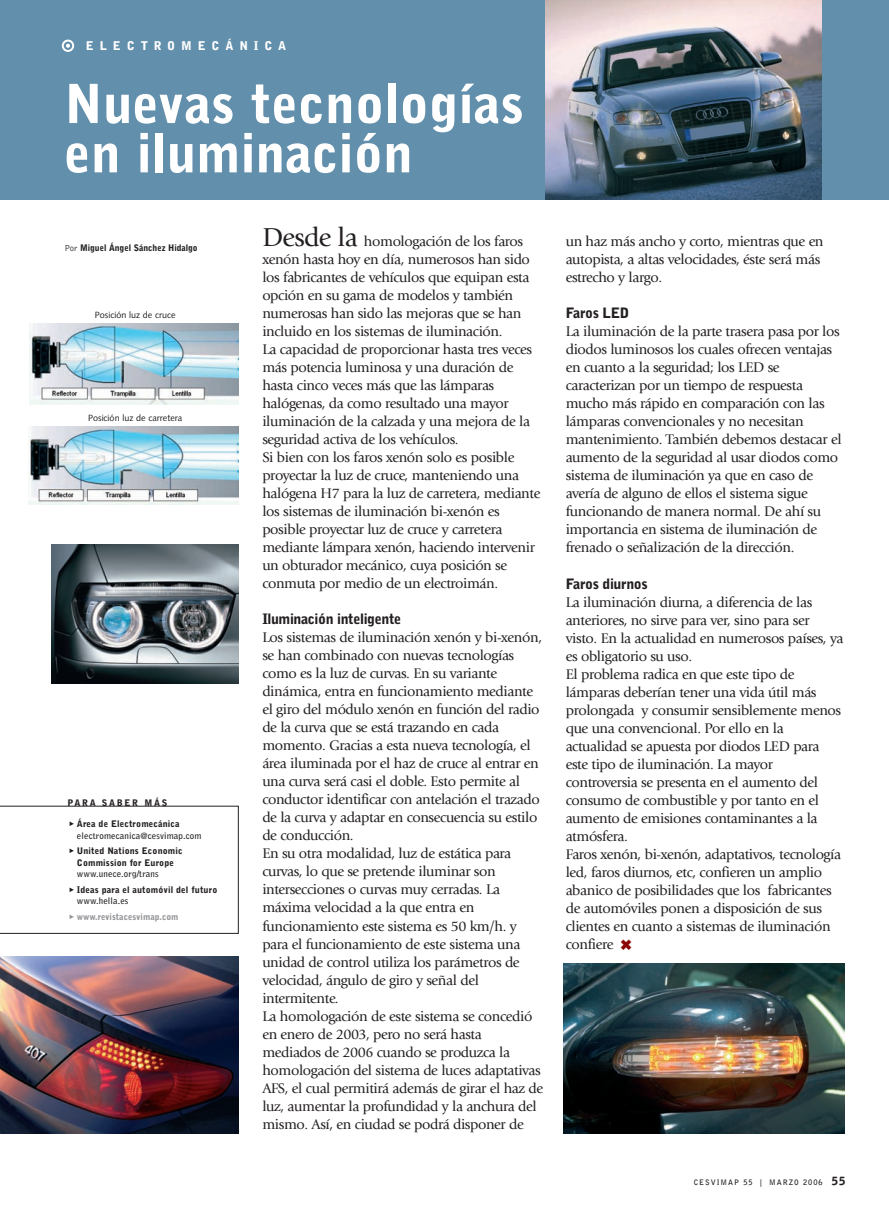
<style>
.page{position:relative;width:889px;height:1215px;background:#fff}
.page>*{position:absolute;margin:0;border:0;box-sizing:border-box;transform-origin:0 0}
.t1{font:900 53.4px/49.3px "Bell Gothic";color:#fff}
.t2{font:14.55px/18px "Giovanni";letter-spacing:-.03em;color:#231f20}
.t3{font:900 14.25px "Bell Gothic";letter-spacing:-.03em;color:#231f20}
.t4{font:900 12px "Bell Gothic";letter-spacing:.49em;color:#fff}
.t5{font:900 9px/11.4px "Bell Gothic";letter-spacing:.01em;color:#231f20}
.t6{font:700 9px "Bell Gothic";letter-spacing:.01em;color:#231f20}
.t7{font:9px "Syntax";color:#231f20}
.t8{font:900 9px "Bell Gothic";letter-spacing:.01em;color:#231f20;scale:.96 1}
.t9{font:900 9px "Bell Gothic";color:#939598}
.t10{font:900 9px "Bell Gothic";letter-spacing:.19em;color:#231f20}
.t11{font:700 7.5px "Bell Gothic";letter-spacing:.13em;color:#231f20}
.s1{font-weight:300}
.s2{font-size:27px}
.s3{color:#8a0403}
.s4{font-weight:900;font-size:11.25px}
</style>
<div class="page">
<img style="left:0;top:0;width:889px;height:1134px">
<p class="t4" style="left:86px;top:41px;width:202px">ELECTROMECÁNICA</p>
<h1 class="t1" style="left:64px;top:83px;width:461px">Nuevas tecnologías en iluminación</h1>
<p class="t8" style="left:64px;top:244px;width:140px"><span class="s1">Por</span> Miguel Ángel Sánchez Hidalgo</p>
<p class="t7" style="left:95px;top:311px;width:82px">Posición luz de cruce</p>
<p class="t7" style="left:88px;top:414px;width:96px">Posición luz de carretera</p>
<p class="t10" style="left:67px;top:799px;width:101px">PARA SABER MÁS</p>
<p class="t5" style="left:77px;top:818px;width:104px">Área de Electromecánica</p>
<p class="t6" style="left:77px;top:831px;width:126px">electromecanica@cesvimap.com</p>
<p class="t5" style="left:77px;top:845px;width:107px">United Nations Economic<br>Commission for Europe</p>
<p class="t6" style="left:77px;top:870px;width:83px">www.unece.org/trans</p>
<p class="t5" style="left:77px;top:884px;width:142px">Ideas para el automóvil del futuro</p>
<p class="t6" style="left:77px;top:897px;width:53px">www.hella.es</p>
<p class="t9" style="left:77px;top:912px;width:103px">www.revistacesvimap.com</p>
<p class="t2" style="left:262px;top:233px;width:279px"><span class="s2">Desde la</span> homologación de los faros xenón hasta hoy en día, numerosos han sido los fabricantes de vehículos que equipan esta opción en su gama de modelos y también numerosas han sido las mejoras que se han incluido en los sistemas de iluminación.<br>La capacidad de proporcionar hasta tres veces más potencia luminosa y una duración de hasta cinco veces más que las lámparas halógenas, da como resultado una mayor iluminación de la calzada y una mejora de la seguridad activa de los vehículos.<br>Si bien con los faros xenón solo es posible proyectar la luz de cruce, manteniendo una halógena H7 para la luz de carretera, mediante los sistemas de iluminación bi-xenón es posible proyectar luz de cruce y carretera mediante lámpara xenón, haciendo intervenir un obturador mecánico, cuya posición se conmuta por medio de un electroimán.</p>
<p class="t3" style="left:262px;top:613px;width:140px">Iluminación inteligente</p>
<p class="t2" style="left:262px;top:629px;width:282px">Los sistemas de iluminación xenón y bi-xenón, se han combinado con nuevas tecnologías como es la luz de curvas. En su variante dinámica, entra en funcionamiento mediante el giro del módulo xenón en función del radio de la curva que se está trazando en cada momento. Gracias a esta nueva tecnología, el área iluminada por el haz de cruce al entrar en una curva será casi el doble. Esto permite al conductor identificar con antelación el trazado de la curva y adaptar en consecuencia su estilo de conducción.<br>En su otra modalidad, luz de estática para curvas, lo que se pretende iluminar son intersecciones o curvas muy cerradas. La máxima velocidad a la que entra en funcionamiento este sistema es 50 km/h. y para el funcionamiento de este sistema una unidad de control utiliza los parámetros de velocidad, ángulo de giro y señal del intermitente.<br>La homologación de este sistema se concedió en enero de 2003, pero no será hasta mediados de 2006 cuando se produzca la homologación del sistema de luces adaptativas AFS, el cual permitirá además de girar el haz de luz, aumentar la profundidad y la anchura del mismo. Así, en ciudad se podrá disponer de</p>
<p class="t2" style="left:565px;top:233px;width:259px">un haz más ancho y corto, mientras que en autopista, a altas velocidades, éste será más estrecho y largo.</p>
<p class="t3" style="left:565px;top:308px;width:65px">Faros LED</p>
<p class="t2" style="left:565px;top:323px;width:277px">La iluminación de la parte trasera pasa por los diodos luminosos los cuales ofrecen ventajas en cuanto a la seguridad; los LED se caracterizan por un tiempo de respuesta mucho más rápido en comparación con las lámparas convencionales y no necesitan mantenimiento. También debemos destacar el aumento de la seguridad al usar diodos como sistema de iluminación ya que en caso de avería de alguno de ellos el sistema sigue funcionando de manera normal. De ahí su importancia en sistema de iluminación de frenado o señalización de la dirección.</p>
<p class="t3" style="left:565px;top:578px;width:83px">Faros diurnos</p>
<p class="t2" style="left:565px;top:593px;width:279px">La iluminación diurna, a diferencia de las anteriores, no sirve para ver, sino para ser visto. En la actualidad en numerosos países, ya es obligatorio su uso.<br>El problema radica en que este tipo de lámparas deberían tener una vida útil más prolongada y consumir sensiblemente menos que una convencional. Por ello en la actualidad se apuesta por diodos LED para este tipo de iluminación. La mayor controversia se presenta en el aumento del consumo de combustible y por tanto en el aumento de emisiones contaminantes a la atmósfera.<br>Faros xenón, bi-xenón, adaptativos, tecnología led, faros diurnos, etc, confieren un amplio abanico de posibilidades que los fabricantes de automóviles ponen a disposición de sus clientes en cuanto a sistemas de iluminación confiere <span class="s3">✖</span></p>
<p class="t11" style="left:693px;top:1179px;width:153px">CESVIMAP 55 | MARZO 2006 <span class="s4">55</span></p>
</div>
